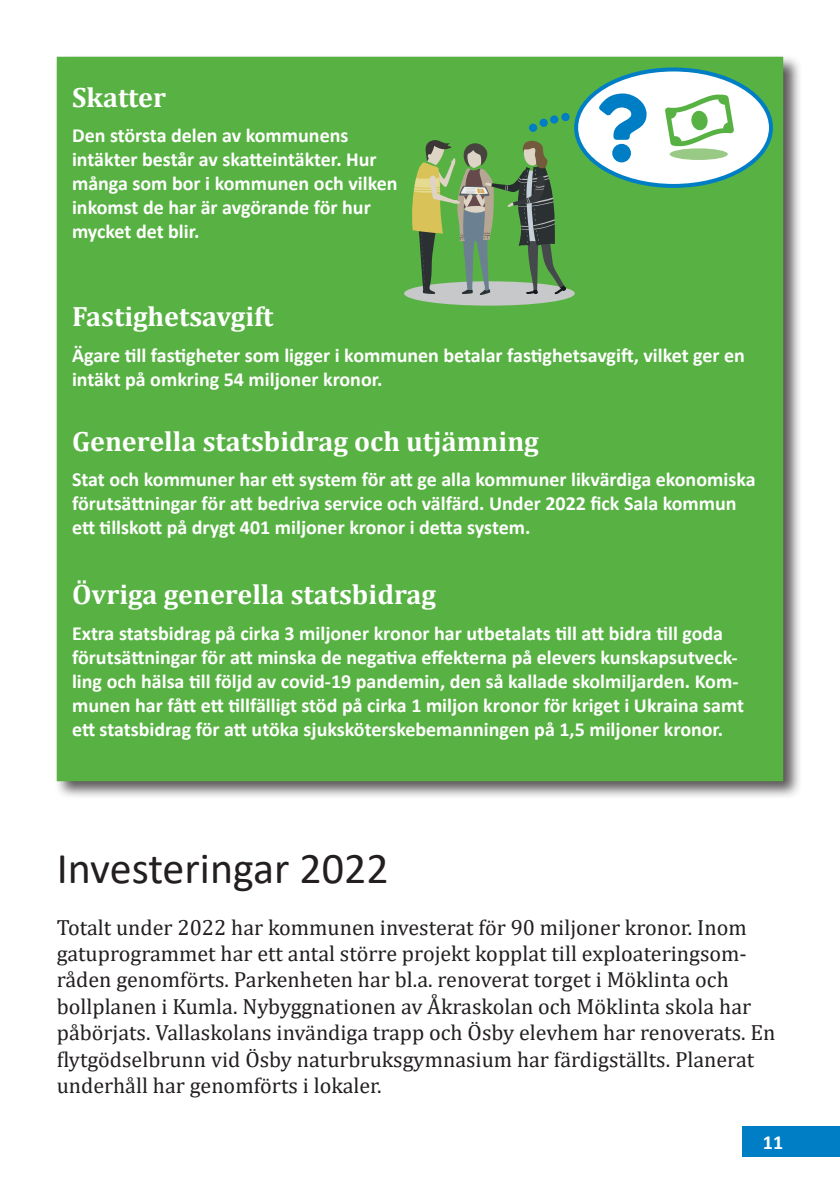
<style>
.page{position:relative;width:840px;height:1191px;background:#fff}
.page>*{position:absolute;margin:0;border:0;box-sizing:border-box;transform-origin:0 0}
.t1{font:68.8px "Font Awesome 5 Pro Solid";color:#007ec5}
.t2{font:51.8px "Font Awesome 5 Pro";color:#58b243}
.t3{font:44px "Calibri";color:#231f20}
.t4{font:700 28px "Cambria";color:#fff}
.t5{font:22px/26.4px "Cambria";color:#231f20}
.t6{font:700 20px/24px "Calibri";color:#fff}
</style>
<div class="page">
<div style="left:54px;top:54px;width:747px;height:746px;background:#231f20;opacity:.75"></div>
<div style="left:57px;top:57px;width:725px;height:724px;background:#58b243"></div>
<div style="left:576px;top:69px;width:194px;height:117px;background:#fff;border-radius:50%"></div>
<div style="left:574px;top:67px;width:198px;height:121px;border:4px solid #007ec5;border-radius:50%"></div>
<div style="left:669px;top:148px;width:58px;height:12px;background:#99ca85;border-radius:50%"></div>
<div style="left:528px;top:124px;width:9px;height:8px;background:#007ec5;border-radius:50%"></div>
<div style="left:561px;top:113px;width:8px;height:8px;background:#007ec5;border-radius:50%"></div>
<svg style="left:549px;top:115px;width:9px;height:9px"></svg>
<div style="left:539px;top:119px;width:8px;height:8px;background:#007ec5;border-radius:50%"></div>
<div style="left:404px;top:281px;width:170px;height:25px;background:#c7c8ca;border-radius:50%"></div>
<svg style="left:411px;top:139px;width:155px;height:156px;background:#6f9b5c"></svg>
<div style="left:742px;top:1126px;width:97px;height:31px;background:#007ec5"></div>
<h3 class="t4" style="left:72px;top:78px;width:95px">Skatter</h3>
<p class="t6" style="left:72px;top:123px;width:327px">Den största delen av kommunens intäkter består av skatteintäkter. Hur många som bor i kommunen och vilken inkomst de har är avgörande för hur mycket det blir.</p>
<h1 class="t1" style="left:595px;top:93px;width:53px">❑◆▲▼□■</h1>
<h2 class="t2" style="left:662px;top:100px;width:27px;rotate:-10deg">□■●●❖</h2>
<h3 class="t4" style="left:72px;top:297px;width:203px">Fastighetsavgift</h3>
<p class="t6" style="left:72px;top:343px;width:674px">Ägare till fastigheter som ligger i kommunen betalar fastighetsavgift, vilket ger en intäkt på omkring 54 miljoner kronor.</p>
<h3 class="t4" style="left:72px;top:421px;width:468px">Generella statsbidrag och utjämning</h3>
<p class="t6" style="left:72px;top:467px;width:684px">Stat och kommuner har ett system för att ge alla kommuner likvärdiga ekonomiska förutsättningar för att bedriva service och välfärd. Under 2022 fick Sala kommun ett tillskott på drygt 401 miljoner kronor i detta system.</p>
<h3 class="t4" style="left:72px;top:575px;width:365px">Övriga generella statsbidrag</h3>
<p class="t6" style="left:72px;top:620px;width:673px">Extra statsbidrag på cirka 3 miljoner kronor har utbetalats till att bidra till goda förutsättningar för att minska de negativa effekterna på elevers kunskapsutveck&shy;ling och hälsa till följd av covid-19 pandemin, den så kallade skolmiljarden. Kom&shy;munen har fått ett tillfälligt stöd på cirka 1 miljon kronor för kriget i Ukraina samt ett statsbidrag för att utöka sjuksköterskebemanningen på 1,5 miljoner kronor.</p>
<h3 class="t3" style="left:57px;top:838px;width:333px">Investeringar 2022</h3>
<p class="t5" style="left:57px;top:913px;width:719px">Totalt under 2022 har kommunen investerat för 90 miljoner kronor. Inom gatuprogrammet har ett antal större projekt kopplat till exploateringsom&shy;råden genomförts. Parkenheten har bl.a. renoverat torget i Möklinta och bollplanen i Kumla. Nybyggnationen av Åkraskolan och Möklinta skola har påbörjats. Vallaskolans invändiga trapp och Ösby elevhem har renoverats. En flytgödselbrunn vid Ösby naturbruksgymnasium har färdigställts. Planerat underhåll har genomförts i lokaler.</p>
<p class="t6" style="left:762px;top:1130px;width:22px">11</p>
</div>
